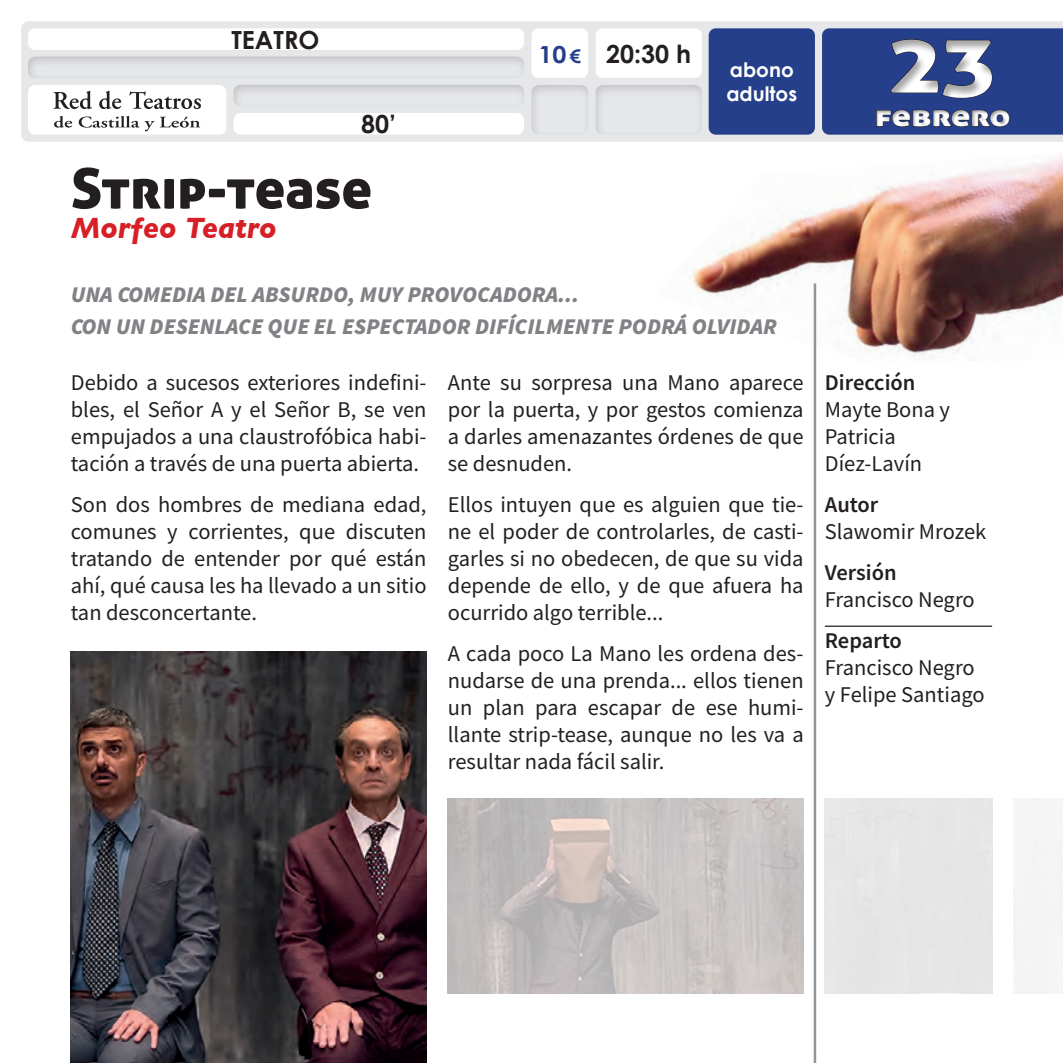
<style>
.page{position:relative;width:1063px;height:1063px;background:#fff}
.page>*{position:absolute;margin:0;border:0;box-sizing:border-box;transform-origin:0 0}
.t1{font:80px "Aller Display";color:#fff;scale:1.25 1}
.t2{font:56px "Aller Display";color:#231f20}
.t3{font:italic 700 30px "Gill Sans";color:#d61f26;scale:.96 1}
.t4{font:30px "Aller Display";color:#fff;scale:1.21 1}
.t5{font:700 25px "Century Gothic";color:#231f20}
.t6{font:700 23.5px "Century Gothic";color:#253f8b;scale:1.06 1}
.t7{font:22.5px/27px "Source Sans Pro";color:#231f20;text-align:justify}
.t8{font:italic 900 22.5px "Source Sans Pro";color:#808285}
.t9{font:700 20px/24px "Century Gothic";color:#fff}
.s1{font-size:18.75px}
.s2{font-weight:600}
</style>
<div class="page">
<div style="left:21px;top:21px;width:1042px;height:121px;background:#e6e7e9"></div>
<div style="left:818px;top:9px;width:245px;height:107px;background:#231f20;opacity:.4"></div>
<svg style="left:822px;top:28px;width:241px;height:65px;background:#253d84"></svg>
<div style="left:819px;top:93px;width:244px;height:45px;background:#231f20;opacity:.4"></div>
<div style="left:709px;top:28px;width:106px;height:107px;background:#253f8b;border-radius:7px"></div>
<hr style="left:825px;top:626px;width:167px;height:1px;background:#231f20">
<img style="left:691px;top:155px;width:372px;height:206px">
<img style="left:71px;top:651px;width:356px;height:412px">
<img style="left:448px;top:799px;width:356px;height:194px">
<hr style="left:814px;top:283px;width:2px;height:780px;background:#939598">
<div style="left:591px;top:81px;width:112px;height:55px;background:#231f20;opacity:.2"></div>
<div style="left:28px;top:28px;width:496px;height:22px;background:#fff;border-radius:7px"></div>
<div style="left:230px;top:76px;width:295px;height:34px;background:#231f20;opacity:.2"></div>
<div style="left:24px;top:48px;width:500px;height:34px;background:#231f20;opacity:.2"></div>
<div style="left:234px;top:113px;width:290px;height:22px;background:#fff;border-radius:7px"></div>
<div style="left:28px;top:85px;width:198px;height:50px;background:#fff;border-radius:7px"></div>
<div style="left:528px;top:81px;width:62px;height:55px;background:#231f20;opacity:.2"></div>
<svg style="left:53px;top:91px;width:148px;height:40px"></svg>
<div style="left:596px;top:28px;width:106px;height:50px;background:#fff;border-radius:7px"></div>
<div style="left:531px;top:28px;width:57px;height:50px;background:#fff;border-radius:7px"></div>
<p class="t5" style="left:231px;top:24px;width:90px">TEATRO</p>
<p class="t5" style="left:361px;top:108px;width:36px">80’</p>
<p class="t2" style="left:71px;top:153px;width:303px">Strip-tease</p>
<p class="t3" style="left:71px;top:211px;width:216px">Morfeo Teatro</p>
<p class="t6" style="left:539px;top:39px;width:42px">10<span class="s1">€</span></p>
<p class="t5" style="left:606px;top:38px;width:86px">20:30 h</p>
<p class="t9" style="left:726px;top:57px;width:72px">abono adultos</p>
<p class="t8" style="left:71px;top:279px;width:510px">UNA COMEDIA DEL ABSURDO, MUY PROVOCADORA...</p>
<p class="t8" style="left:71px;top:311px;width:708px">CON UN DESENLACE QUE EL ESPECTADOR DIFÍCILMENTE PODRÁ OLVIDAR</p>
<p class="t7" style="left:448px;top:368px;width:357px">Ante su sorpresa una Mano aparece por la puerta, y por gestos comienza a darles amenazantes órdenes de que se desnuden.</p>
<p class="t7" style="left:448px;top:491px;width:357px">Ellos intuyen que es alguien que tie&shy;ne el poder de controlarles, de casti&shy;garles si no obedecen, de que su vida depende de ello, y de que afuera ha ocurrido algo terrible...</p>
<p class="t7" style="left:448px;top:640px;width:357px">A cada poco La Mano les ordena des&shy;nudarse de una prenda... ellos tienen un plan para escapar de ese humi&shy;llante strip-tease, aunque no les va a resultar nada fácil salir.</p>
<p class="t7" style="left:71px;top:368px;width:357px">Debido a sucesos exteriores indefini&shy;bles, el Señor A y el Señor B, se ven empujados a una claustrofóbica habi&shy;tación a través de una puerta abierta.</p>
<p class="t7" style="left:71px;top:491px;width:357px">Son dos hombres de mediana edad, comunes y corrientes, que discuten tratando de entender por qué están ahí, qué causa les ha llevado a un sitio tan desconcertante.</p>
<h1 class="t1" style="left:889px;top:13px;width:87px">23</h1>
<h3 class="t4" style="left:875px;top:96px;width:114px">febrero</h3>
<p class="t7" style="left:825px;top:368px;width:127px;text-align:left"><span class="s2">Dirección<br></span>Mayte Bona y<br>Patricia<br>Díez-Lavín</p>
<p class="t7" style="left:825px;top:491px;width:163px"><span class="s2">Autor<br></span>Slawomir Mrozek</p>
<p class="t7" style="left:825px;top:559px;width:151px"><span class="s2">Versión<br></span>Francisco Negro</p>
<p class="t7" style="left:825px;top:627px;width:161px;text-align:left"><span class="s2">Reparto<br></span>Francisco Negro y Felipe Santiago</p>
</div>
